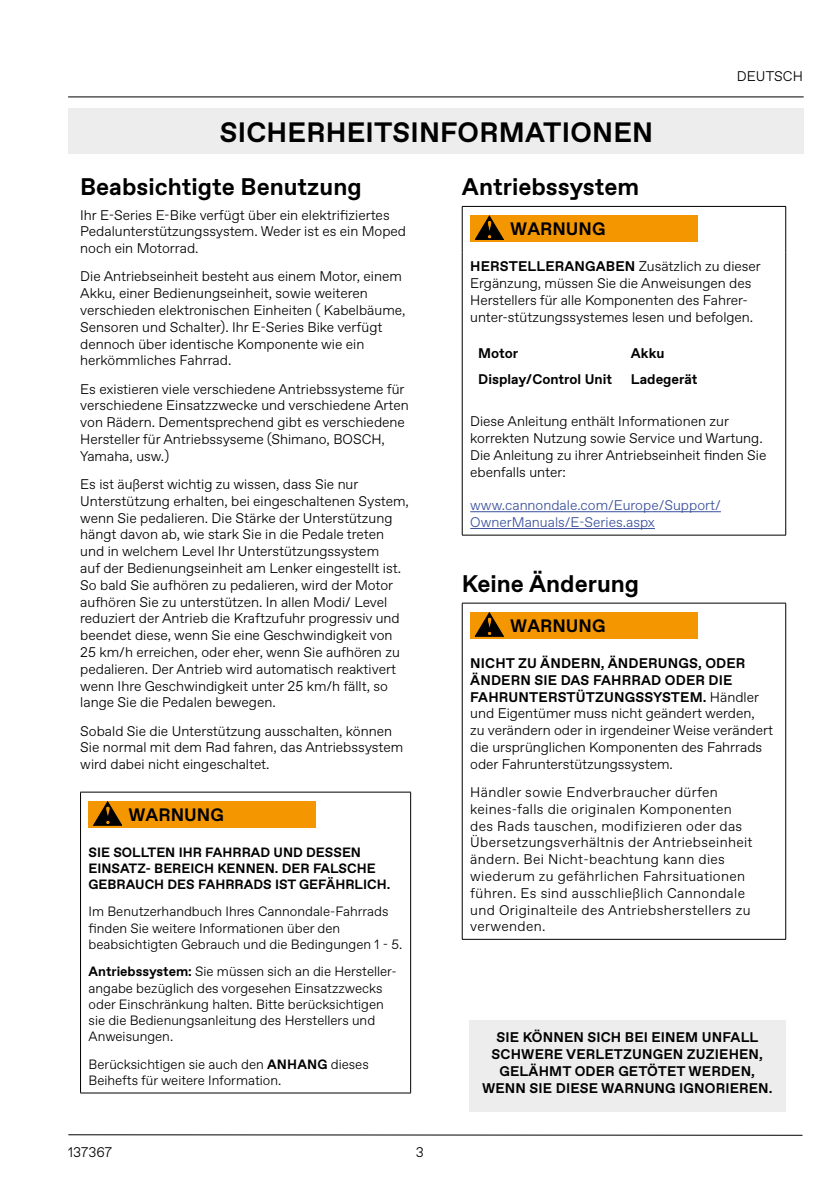
<style>
.page{position:relative;width:840px;height:1191px;background:#fff}
.page>*{position:absolute;margin:0;border:0;box-sizing:border-box;transform-origin:0 0}
.t1{font:700 28px "Favorit";letter-spacing:.01em;color:#000}
.t2{font:700 24px "Favorit";color:#000}
.t3{font:700 18px "Favorit";color:#000}
.t4{font:300 14px/16.8px "Favorit";color:#000}
.t5{font:300 14px/16.8px "Favorit";letter-spacing:.025em;color:#000}
.t6{font:700 14px/16.8px "Favorit";letter-spacing:.01em;color:#000;text-align:center}
.t7{font:300 14px/16.8px "Favorit";color:#39509b}
.t8{font:300 13.6px/16.2px "Favorit";color:#000}
.t9{font:700 13.6px/16.2px "Favorit";color:#000}
.s1{font-weight:700}
</style>
<div class="page">
<hr style="left:68px;top:1134px;width:734px;height:1px;background:#000">
<hr style="left:68px;top:96px;width:735px;height:1px;background:#000">
<div style="left:69px;top:108px;width:734px;height:46px;background:#ededed"></div>
<hr style="left:80px;top:791px;width:330px;height:1px;background:#000">
<hr style="left:80px;top:792px;width:1px;height:46px;background:#000">
<hr style="left:410px;top:792px;width:1px;height:46px;background:#000">
<hr style="left:80px;top:838px;width:1px;height:254px;background:#000">
<hr style="left:410px;top:838px;width:1px;height:254px;background:#000">
<hr style="left:80px;top:1092px;width:330px;height:1px;background:#000">
<div style="left:88px;top:801px;width:227px;height:26px;background:#f49600"></div>
<svg style="left:93px;top:801px;width:29px;height:24px"></svg>
<hr style="left:461px;top:206px;width:324px;height:1px;background:#000">
<hr style="left:461px;top:207px;width:1px;height:45px;background:#000">
<hr style="left:785px;top:207px;width:1px;height:45px;background:#000">
<hr style="left:461px;top:252px;width:1px;height:283px;background:#000">
<hr style="left:785px;top:252px;width:1px;height:283px;background:#000">
<hr style="left:461px;top:535px;width:324px;height:1px;background:#000">
<div style="left:470px;top:215px;width:226px;height:27px;background:#f49600"></div>
<svg style="left:475px;top:216px;width:28px;height:24px"></svg>
<hr style="left:470px;top:511px;width:250px;height:1px;background:#39509b">
<hr style="left:470px;top:528px;width:184px;height:1px;background:#39509b">
<hr style="left:461px;top:603px;width:324px;height:1px;background:#000">
<hr style="left:461px;top:603px;width:1px;height:46px;background:#000">
<hr style="left:785px;top:603px;width:1px;height:46px;background:#000">
<hr style="left:461px;top:649px;width:1px;height:290px;background:#000">
<hr style="left:785px;top:649px;width:1px;height:290px;background:#000">
<hr style="left:461px;top:939px;width:324px;height:1px;background:#000">
<div style="left:470px;top:612px;width:226px;height:26px;background:#f49600"></div>
<svg style="left:475px;top:612px;width:28px;height:24px"></svg>
<div style="left:469px;top:1020px;width:316px;height:92px;background:#ededed"></div>
<p class="t4" style="left:736px;top:67px;width:68px">DEUTSCH</p>
<h1 class="t1" style="left:219px;top:113px;width:434px">SICHERHEITSINFORMATIONEN</h1>
<h2 class="t2" style="left:80px;top:170px;width:283px">Beabsichtigte Benutzung</h2>
<p class="t4" style="left:80px;top:206px;width:327px">Ihr E-Series E-Bike verfügt über ein elektrifiziertes<br>Pedalunterstützungssystem. Weder ist es ein Moped noch ein Motorrad.</p>
<p class="t4" style="left:80px;top:268px;width:326px">Die Antriebseinheit besteht aus einem Motor, einem Akku, einer Bedienungseinheit, sowie weiteren verschieden elektronischen Einheiten ( Kabelbäume, Sensoren und Schalter). Ihr E-Series Bike verfügt dennoch über identische Komponente wie ein herkömmliches Fahrrad.</p>
<p class="t4" style="left:80px;top:380px;width:330px">Es existieren viele verschiedene Antriebssysteme für verschiedene Einsatzzwecke und verschiedene Arten von Rädern. Dementsprechend gibt es verschiedene Hersteller für Antriebssyseme (Shimano, BOSCH, Yamaha, usw.)</p>
<p class="t4" style="left:80px;top:475px;width:330px">Es ist äußerst wichtig zu wissen, dass Sie nur Unterstützung erhalten, bei eingeschaltenen System, wenn Sie pedalieren. Die Stärke der Unterstützung hängt davon ab, wie stark Sie in die Pedale treten und in welchem Level Ihr Unterstützungssystem<br>auf der Bedienungseinheit am Lenker eingestellt ist.<br>So bald Sie aufhören zu pedalieren, wird der Motor aufhören Sie zu unterstützen. In allen Modi/ Level reduziert der Antrieb die Kraftzufuhr progressiv und beendet diese, wenn Sie eine Geschwindigkeit von 25 km/h erreichen, oder eher, wenn Sie aufhören zu pedalieren. Der Antrieb wird automatisch reaktivert wenn Ihre Geschwindigkeit unter 25 km/h fällt, so lange Sie die Pedalen bewegen.</p>
<p class="t4" style="left:80px;top:722px;width:324px">Sobald Sie die Unterstützung ausschalten, können<br>Sie normal mit dem Rad fahren, das Antriebssystem wird dabei nicht eingeschaltet.</p>
<p class="t3" style="left:128px;top:802px;width:97px">WARNUNG</p>
<p class="t9" style="left:88px;top:843px;width:303px">SIE SOLLTEN IHR FAHRRAD UND DESSEN<br>EINSATZ- BEREICH KENNEN. DER FALSCHE<br>GEBRAUCH DES FAHRRADS IST GEFÄHRLICH.</p>
<p class="t8" style="left:88px;top:903px;width:315px">Im Benutzerhandbuch Ihres Cannondale-Fahrrads finden Sie weitere Informationen über den beabsichtigten Gebrauch und die Bedingungen 1 - 5.</p>
<p class="t8" style="left:88px;top:963px;width:309px"><span class="s1">Antriebssystem:</span> Sie müssen sich an die Hersteller&shy;angabe bezüglich des vorgesehen Einsatzzwecks oder Einschränkung halten. Bitte berücksichtigen sie die Bedienungsanleitung des Herstellers und Anweisungen.</p>
<p class="t8" style="left:88px;top:1055px;width:281px">Berücksichtigen sie auch den <span class="s1">ANHANG</span> dieses<br>Beihefts für weitere Information.</p>
<h2 class="t2" style="left:461px;top:170px;width:179px">Antriebssystem</h2>
<p class="t3" style="left:510px;top:217px;width:97px">WARNUNG</p>
<p class="t4" style="left:470px;top:257px;width:292px"><span class="s1">HERSTELLERANGABEN</span> Zusätzlich zu dieser Ergänzung, müssen Sie die Anweisungen des Herstellers für alle Komponenten des Fahrer&shy;unter-stützungssystemes lesen und befolgen.</p>
<p class="t6" style="left:478px;top:344px;width:41px">Motor</p>
<p class="t6" style="left:630px;top:344px;width:35px">Akku</p>
<p class="t6" style="left:478px;top:371px;width:135px">Display/Control Unit</p>
<p class="t6" style="left:630px;top:371px;width:68px">Ladegerät</p>
<p class="t4" style="left:470px;top:412px;width:297px">Diese Anleitung enthält Informationen zur korrekten Nutzung sowie Service und Wartung.<br>Die Anleitung zu ihrer Antriebseinheit finden Sie ebenfalls unter:</p>
<p class="t7" style="left:470px;top:496px;width:252px">www.cannondale.com/Europe/Support/<br>OwnerManuals/E-Series.aspx</p>
<h2 class="t2" style="left:461px;top:567px;width:178px">Keine Änderung</h2>
<p class="t3" style="left:510px;top:613px;width:97px">WARNUNG</p>
<p class="t4" style="left:470px;top:654px;width:304px"><span class="s1">NICHT ZU ÄNDERN, ÄNDERUNGS, ODER ÄNDERN SIE DAS FAHRRAD ODER DIE FAHRUNTERSTÜTZUNGSSYSTEM.</span> Händler und Eigentümer muss nicht geändert werden,<br>zu verändern oder in irgendeiner Weise verändert die ursprünglichen Komponenten des Fahrrads oder Fahrunterstützungssystem.</p>
<p class="t5" style="left:470px;top:783px;width:284px">Händler sowie Endverbraucher dürfen keines-falls die originalen Komponenten des Rads tauschen, modifizieren oder das Übersetzungsverhältnis der Antriebseinheit ändern. Bei Nicht-beachtung kann dies wiederum zu gefährlichen Fahrsituationen führen. Es sind ausschließlich Cannondale und Originalteile des Antriebsherstellers zu verwenden.</p>
<p class="t6" style="left:481px;top:1029px;width:292px">SIE KÖNNEN SICH BEI EINEM UNFALL<br>SCHWERE VERLETZUNGEN ZUZIEHEN,<br>GELÄHMT ODER GETÖTET WERDEN,<br>WENN SIE DIESE WARNUNG IGNORIEREN.</p>
<p class="t4" style="left:68px;top:1143px;width:46px">137367</p>
<p class="t4" style="left:416px;top:1143px;width:10px">3</p>
</div>
